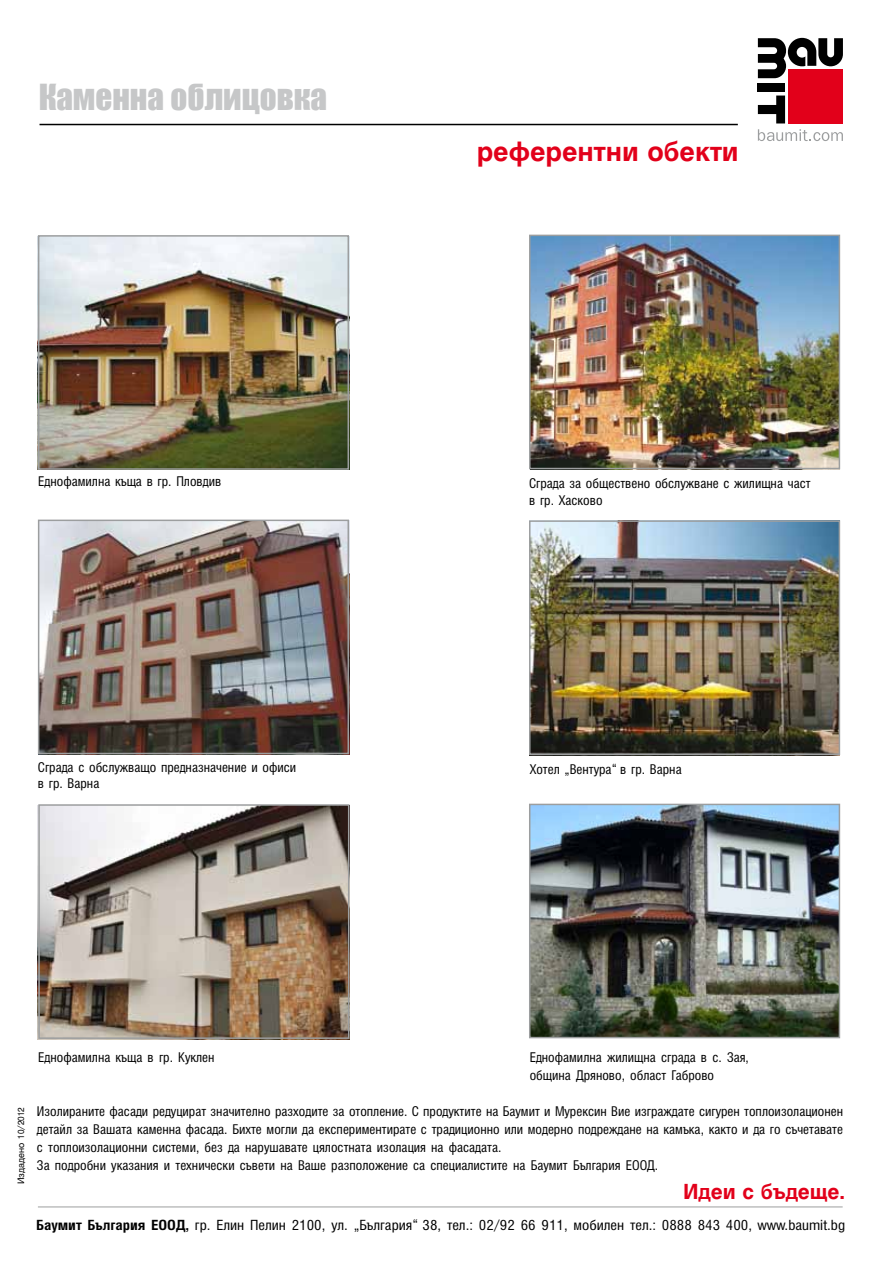
<style>
.page{position:relative;width:893px;height:1263px;background:#fff}
.page>*{position:absolute;margin:0;border:0;box-sizing:border-box;transform-origin:0 0}
.t1{font:33px "Impact";color:#c6c7c8}
.t2{font:700 27px "Hebar CYR";color:#e2001a}
.t3{font:700 21px "Hebar CYR";color:#e2001a}
.t4{font:14.1px "Hebar Condensed CYR";color:#000;scale:1.06 1}
.t5{font:13.5px/18px "Hebar Condensed CYR";color:#000}
.t6{font:9px "Hebar CYR";color:#000}
.s1{font-weight:700}
</style>
<div class="page">
<hr style="left:38px;top:1206px;width:805px;height:1px;background:#9c9e9f">
<img style="left:41px;top:238px;width:305px;height:229px">
<img style="left:41px;top:523px;width:305px;height:228px">
<img style="left:532px;top:238px;width:305px;height:228px">
<img style="left:532px;top:523px;width:305px;height:229px">
<hr style="left:40px;top:124px;width:698px;height:1px;background:#000">
<div style="left:758px;top:83px;width:27px;height:9px;background:#000"></div>
<svg style="left:758px;top:96px;width:27px;height:27px"></svg>
<div style="left:788px;top:69px;width:55px;height:54px;background:#e2001a"></div>
<svg style="left:758px;top:38px;width:85px;height:40px"></svg>
<svg style="left:758px;top:129px;width:85px;height:12px"></svg>
<img style="left:41px;top:807px;width:305px;height:229px">
<img style="left:532px;top:807px;width:305px;height:228px">
<div style="left:38px;top:235px;width:311px;height:235px;border:2px solid #9c9e9f"></div>
<div style="left:38px;top:520px;width:311px;height:234px;border:2px solid #9c9e9f"></div>
<div style="left:38px;top:804px;width:311px;height:235px;border:2px solid #9c9e9f"></div>
<div style="left:529px;top:804px;width:311px;height:234px;border:2px solid #9c9e9f"></div>
<div style="left:529px;top:520px;width:311px;height:235px;border:2px solid #9c9e9f"></div>
<div style="left:529px;top:235px;width:311px;height:234px;border:2px solid #9c9e9f"></div>
<h1 class="t1" style="left:39px;top:72px;width:290px">Каменна облицовка</h1>
<h2 class="t2" style="left:477px;top:136px;width:264px">референтни обекти</h2>
<p class="t5" style="left:38px;top:473px;width:184px">Еднофамилна къща в гр. Пловдив</p>
<p class="t5" style="left:529px;top:476px;width:283px;line-height:16.2px">Сграда за обществено обслужване с жилищна част в гр. Хасково</p>
<p class="t5" style="left:38px;top:760px;width:260px;line-height:16.2px">Сграда с обслужващо предназначение и офиси в гр. Варна</p>
<p class="t5" style="left:530px;top:760px;width:153px">Хотел „Вентура“ в гр. Варна</p>
<p class="t6" style="left:16px;top:1184px;width:78px;rotate:-90deg">Издадено 10/2012</p>
<p class="t5" style="left:38px;top:1049px;width:178px">Еднофамилна къща в гр. Куклен</p>
<p class="t5" style="left:530px;top:1049px;width:221px">Еднофамилна жилищна сграда в с. Зая, община Дряново, област Габрово</p>
<p class="t5" style="left:37px;top:1103px;width:808px">Изолираните фасади редуцират значително разходите за отопление. С продуктите на Баумит и Мурексин Вие изграждате сигурен топлоизолационен детайл за Вашата каменна фасада. Бихте могли да експериментирате с традиционно или модерно подреждане на камъка, както и да го съчетавате с топлоизолационни системи, без да нарушавате цялостната изолация на фасадата.<br>За подробни указания и технически съвети на Ваше разположение са специалистите на Баумит България ЕООД.</p>
<h3 class="t3" style="left:683px;top:1180px;width:164px">Идеи с бъдеще.</h3>
<p class="t4" style="left:36px;top:1217px;width:765px"><span class="s1">Баумит България ЕООД,</span> гр. Елин Пелин 2100, ул. „България“ 38, тел.: 02/92 66 911, мобилен тел.: 0888 843 400, www.baumit.bg</p>
</div>
